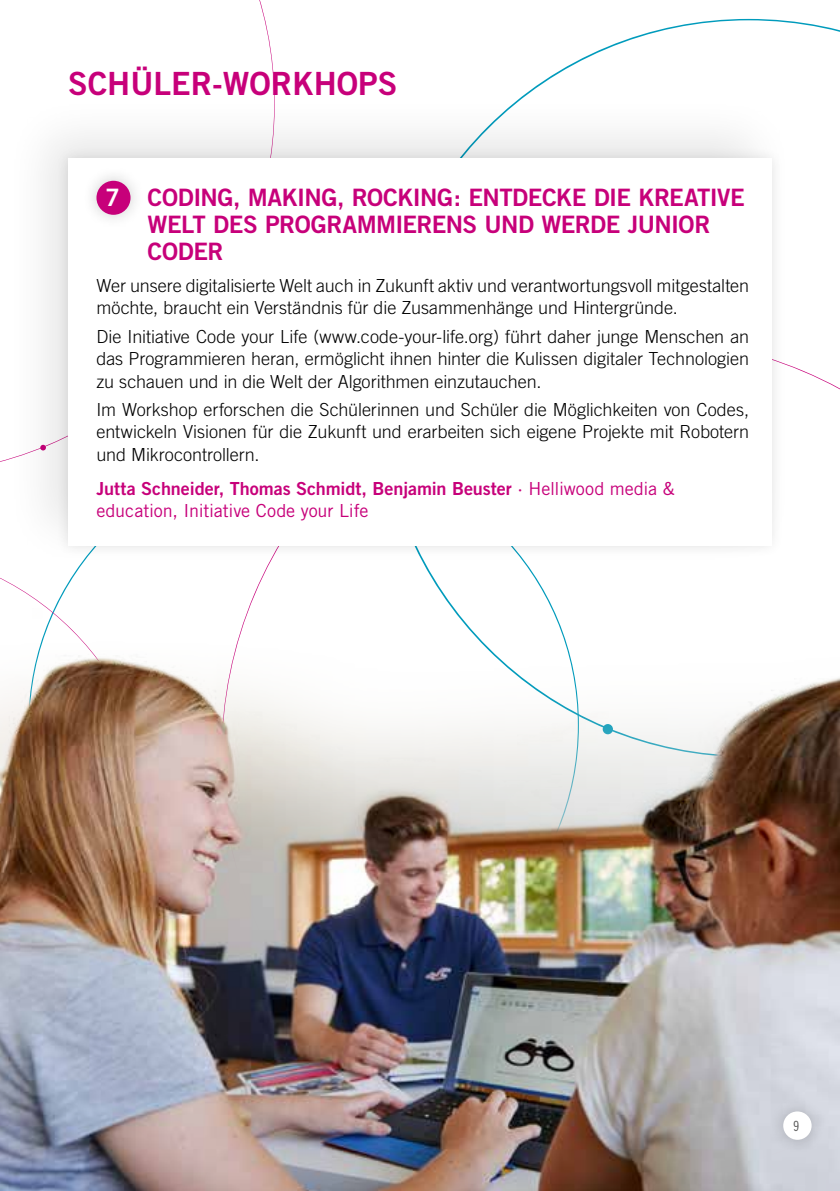
<style>
.page{position:relative;width:840px;height:1191px;background:#fff}
.page>*{position:absolute;margin:0;border:0;box-sizing:border-box;transform-origin:0 0}
.t1{font:32px "Trade Gothic Bold Two";color:#c7007a}
.t2{font:24px/27px "Trade Gothic Bold Two";letter-spacing:-.02em;color:#c7007a}
.t3{font:300 18px/22.4px "Trade Gothic";letter-spacing:-.005em;color:#000;text-align:justify}
.t4{font:18px "Trade Gothic Bold Two";letter-spacing:-.005em;color:#c7007a}
.t5{font:18px "Trade Gothic";letter-spacing:-.005em;color:#c7007a}
.t6{font:14px "Trade Gothic Cond Eighteen";color:#565655}
.s1{color:#fff}
.s2{font-family:"Trade Gothic"}
</style>
<div class="page">
<img style="left:0;top:598px;width:839px;height:593px">
<div style="left:55px;top:145px;width:729px;height:413px;background:#000;opacity:.1"></div>
<div style="left:68px;top:158px;width:703px;height:387px;background:#fff"></div>
<div style="left:81px;top:166px;width:64px;height:64px;background:#000;opacity:.2"></div>
<div style="left:96px;top:181px;width:34px;height:34px;background:#c7007a;border-radius:50%"></div>
<div style="left:767px;top:1096px;width:59px;height:59px;background:#cfd2db"></div>
<div style="left:782px;top:1111px;width:29px;height:28px;background:#fff;border-radius:50%"></div>
<h1 class="t1" style="left:68px;top:64px;width:330px">SCHÜLER-WORKHOPS</h1>
<h2 class="t2" style="left:147px;top:184px;width:598px;text-indent:-42px"><span class="s1">7</span> CODING, MAKING, ROCKING: ENTDECKE DIE KREATIVE<br>WELT DES PROGRAMMIERENS UND WERDE JUNIOR<br>CODER</h2>
<p class="t3" style="left:96px;top:274px;width:653px">Wer unsere digitalisierte Welt auch in Zukunft aktiv und verantwortungsvoll mitgestalten möchte, braucht ein Verständnis für die Zusammenhänge und Hintergründe.</p>
<p class="t3" style="left:96px;top:325px;width:653px">Die Initiative Code your Life (www.code-your-life.org) führt daher junge Menschen an das Programmieren heran, ermöglicht ihnen hinter die Kulissen digitaler Technologien zu schauen und in die Welt der Algorithmen einzutauchen.</p>
<p class="t3" style="left:96px;top:398px;width:653px">Im Workshop erforschen die Schülerinnen und Schüler die Möglichkeiten von Codes, entwickeln Visionen für die Zukunft und erarbeiten sich eigene Projekte mit Robotern und Mikrocontrollern.</p>
<p class="t4" style="left:96px;top:477px;width:579px">Jutta Schneider, Thomas Schmidt, Benjamin Beuster <span class="s2">· Helliwood media &amp;</span></p>
<p class="t5" style="left:96px;top:500px;width:273px">education, Initiative Code your Life</p>
<p class="t6" style="left:792px;top:1117px;width:8px">9</p>
</div>
